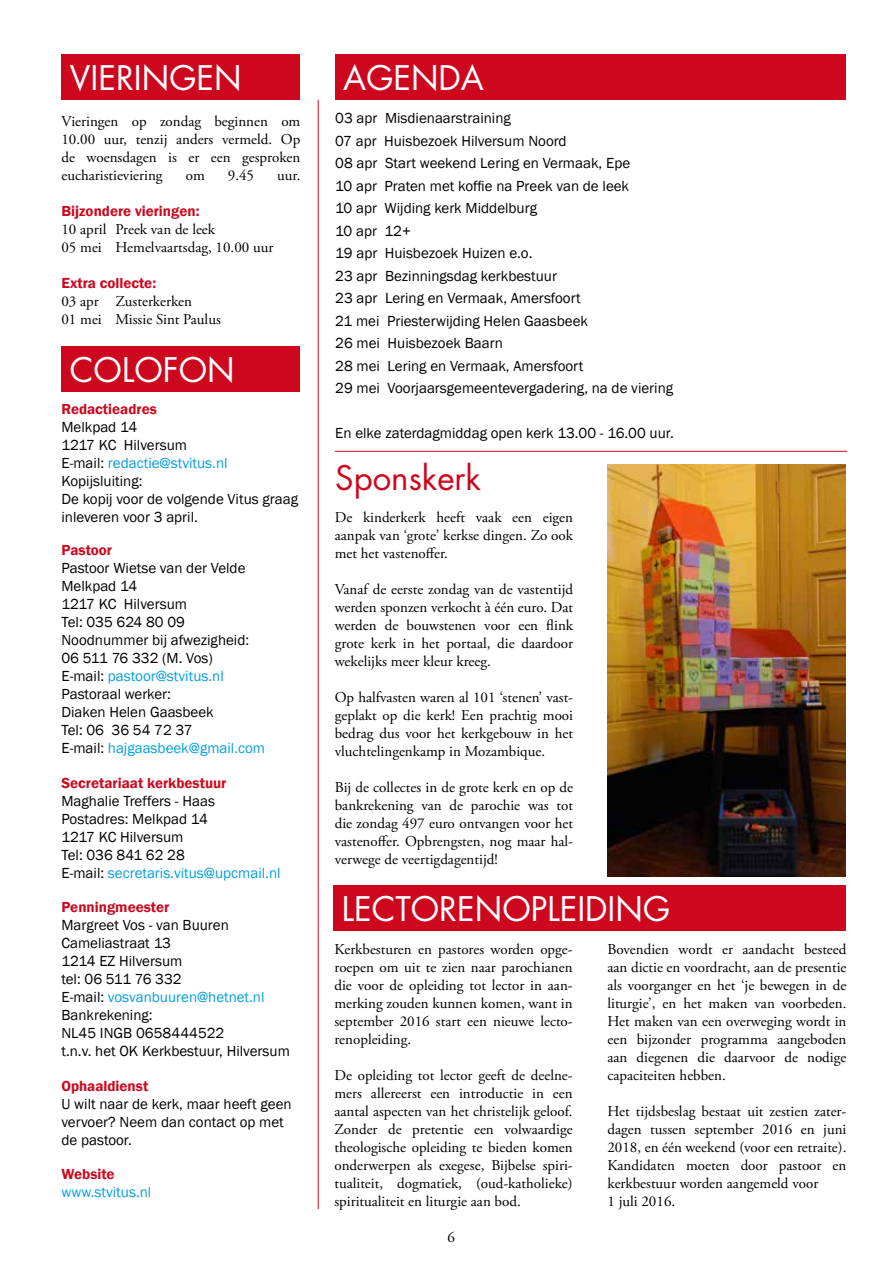
<style>
.page{position:relative;width:893px;height:1263px;background:#fff}
.page>*{position:absolute;margin:0;border:0;box-sizing:border-box;transform-origin:0 0}
.t1{font:33px "Futura";color:#fff}
.t2{font:33px "Futura";color:#cd071e}
.t3{font:15px/18px "Adobe Garamond Pro";color:#000;text-align:justify}
.t4{font:15px/18px "Franklin Gothic";color:#000}
.t5{font:600 15px "Franklin Gothic";color:#cd071e}
.t6{font:15px "Franklin Gothic";color:#009ee0}
.s1{color:#009ee0}
</style>
<div class="page">
<div style="left:335px;top:54px;width:511px;height:46px;background:#cd071e"></div>
<div style="left:61px;top:54px;width:239px;height:46px;background:#cd071e"></div>
<div style="left:333px;top:885px;width:513px;height:46px;background:#cd071e"></div>
<div style="left:61px;top:346px;width:239px;height:46px;background:#cd071e"></div>
<hr style="left:318px;top:100px;width:1px;height:1109px;background:#cd071e">
<img style="left:607px;top:465px;width:238px;height:411px">
<hr style="left:335px;top:451px;width:512px;height:1px;background:#cd071e">
<h1 class="t1" style="left:70px;top:55px;width:173px">VIERINGEN</h1>
<h1 class="t1" style="left:343px;top:55px;width:142px">AGENDA</h1>
<p class="t3" style="left:61px;top:113px;width:240px">Vieringen op zondag beginnen om 10.00 uur, tenzij anders vermeld. Op de woensdagen is er een gesproken eucharistieviering</p>
<p class="t3" style="left:186px;top:167px;width:21px">om</p>
<p class="t3" style="left:228px;top:167px;width:28px">9.45</p>
<p class="t3" style="left:277px;top:167px;width:25px">uur.</p>
<p class="t5" style="left:61px;top:202px;width:140px">Bijzondere vieringen:</p>
<p class="t3" style="left:61px;top:221px;width:213px">10 april Preek van de leek<br>05 mei Hemelvaartsdag, 10.00 uur</p>
<p class="t5" style="left:61px;top:274px;width:96px">Extra collecte:</p>
<p class="t3" style="left:61px;top:293px;width:161px">03 apr Zusterkerken<br>01 mei Missie Sint Paulus</p>
<h1 class="t1" style="left:70px;top:348px;width:166px">COLOFON</h1>
<p class="t5" style="left:61px;top:400px;width:97px">Redactieadres</p>
<p class="t4" style="left:61px;top:418px;width:238px">Melkpad 14<br>1217 KC Hilversum<br>E-mail: <span class="s1">redactie@stvitus.nl<br></span>Kopijsluiting:<br>De kopij voor de volgende Vitus graag inleveren voor 3 april.</p>
<p class="t5" style="left:61px;top:541px;width:52px">Pastoor</p>
<p class="t4" style="left:61px;top:559px;width:205px">Pastoor Wietse van der Velde<br>Melkpad 14<br>1217 KC Hilversum<br>Tel: 035 624 80 09<br>Noodnummer bij afwezigheid:<br>06 511 76 332 (M. Vos)<br>E-mail: <span class="s1">pastoor@stvitus.nl<br></span>Pastoraal werker:<br>Diaken Helen Gaasbeek<br>Tel: 06 36 54 72 37<br>E-mail: <span class="s1">hajgaasbeek@gmail.com</span></p>
<p class="t5" style="left:61px;top:773px;width:167px">Secretariaat kerkbestuur</p>
<p class="t4" style="left:61px;top:792px;width:221px">Maghalie Treffers - Haas<br>Postadres: Melkpad 14<br>1217 KC Hilversum<br>Tel: 036 841 62 28<br>E-mail: <span class="s1">secretaris.vitus@upcmail.nl</span></p>
<p class="t5" style="left:61px;top:898px;width:109px">Penningmeester</p>
<p class="t4" style="left:61px;top:916px;width:230px">Margreet Vos - van Buuren<br>Cameliastraat 13<br>1214 EZ Hilversum<br>tel: 06 511 76 332<br>E-mail: <span class="s1">vosvanbuuren@hetnet.nl<br></span>Bankrekening:<br>NL45 INGB 0658444522<br>t.n.v. het OK Kerkbestuur, Hilversum</p>
<p class="t5" style="left:61px;top:1076px;width:88px">Ophaaldienst</p>
<p class="t4" style="left:61px;top:1095px;width:232px">U wilt naar de kerk, maar heeft geen vervoer? Neem dan contact op met de pastoor.</p>
<p class="t5" style="left:61px;top:1165px;width:55px">Website</p>
<p class="t6" style="left:61px;top:1183px;width:91px">www.stvitus.nl</p>
<p class="t4" style="left:335px;top:107px;width:339px;line-height:22.5px">03 apr Misdienaarstraining<br>07 apr Huisbezoek Hilversum Noord<br>08 apr Start weekend Lering en Vermaak, Epe<br>10 apr Praten met koffie na Preek van de leek<br>10 apr Wijding kerk Middelburg<br>10 apr 12+<br>19 apr Huisbezoek Huizen e.o.<br>23 apr Bezinningsdag kerkbestuur<br>23 apr Lering en Vermaak, Amersfoort<br>21 mei Priesterwijding Helen Gaasbeek<br>26 mei Huisbezoek Baarn<br>28 mei Lering en Vermaak, Amersfoort<br>29 mei Voorjaarsgemeentevergadering, na de viering</p>
<p class="t4" style="left:335px;top:425px;width:340px">En elke zaterdagmiddag open kerk 13.00 - 16.00 uur.</p>
<h1 class="t2" style="left:335px;top:455px;width:147px">Sponskerk</h1>
<p class="t3" style="left:335px;top:509px;width:240px">De kinderkerk heeft vaak een eigen aanpak van ‘grote’ kerkse dingen. Zo ook met het vastenoffer.</p>
<p class="t3" style="left:335px;top:581px;width:240px">Vanaf de eerste zondag van de vastentijd werden sponzen verkocht à één euro. Dat werden de bouwstenen voor een flink grote kerk in het portaal, die daardoor wekelijks meer kleur kreeg.</p>
<p class="t3" style="left:335px;top:689px;width:240px">Op halfvasten waren al 101 ‘stenen’ vast&shy;geplakt op die kerk! Een prachtig mooi bedrag dus voor het kerkgebouw in het vluchtelingenkamp in Mozambique.</p>
<p class="t3" style="left:335px;top:779px;width:240px">Bij de collectes in de grote kerk en op de bankrekening van de parochie was tot die zondag 497 euro ontvangen voor het vastenoffer. Opbrengsten, nog maar hal&shy;verwege de veertigdagentijd!</p>
<h1 class="t1" style="left:342px;top:886px;width:330px">LECTORENOPLEIDING</h1>
<p class="t3" style="left:334px;top:941px;width:240px">Kerkbesturen en pastores worden opge&shy;roepen om uit te zien naar parochianen die voor de opleiding tot lector in aan&shy;merking zouden kunnen komen, want in september 2016 start een nieuwe lecto&shy;renopleiding.</p>
<p class="t3" style="left:334px;top:1067px;width:240px">De opleiding tot lector geeft de deelne&shy;mers allereerst een introductie in een aantal aspecten van het christelijk geloof.<br>Zonder de pretentie een volwaardige theologische opleiding te bieden komen onderwerpen als exegese, Bijbelse spiri&shy;tualiteit, dogmatiek, (oud-katholieke) spiritualiteit en liturgie aan bod.</p>
<p class="t3" style="left:447px;top:1229px;width:9px">6</p>
<p class="t3" style="left:607px;top:941px;width:240px">Bovendien wordt er aandacht besteed aan dictie en voordracht, aan de presentie als voorganger en het ‘je bewegen in de liturgie’, en het maken van voorbeden.<br>Het maken van een overweging wordt in een bijzonder programma aangeboden aan diegenen die daarvoor de nodige capaciteiten hebben.</p>
<p class="t3" style="left:607px;top:1103px;width:240px;text-align:left">Het tijdsbeslag bestaat uit zestien zater&shy;dagen tussen september 2016 en juni 2018, en één weekend (voor een retraite).<br>Kandidaten moeten door pastoor en kerkbestuur worden aangemeld voor<br>1 juli 2016.</p>
</div>
